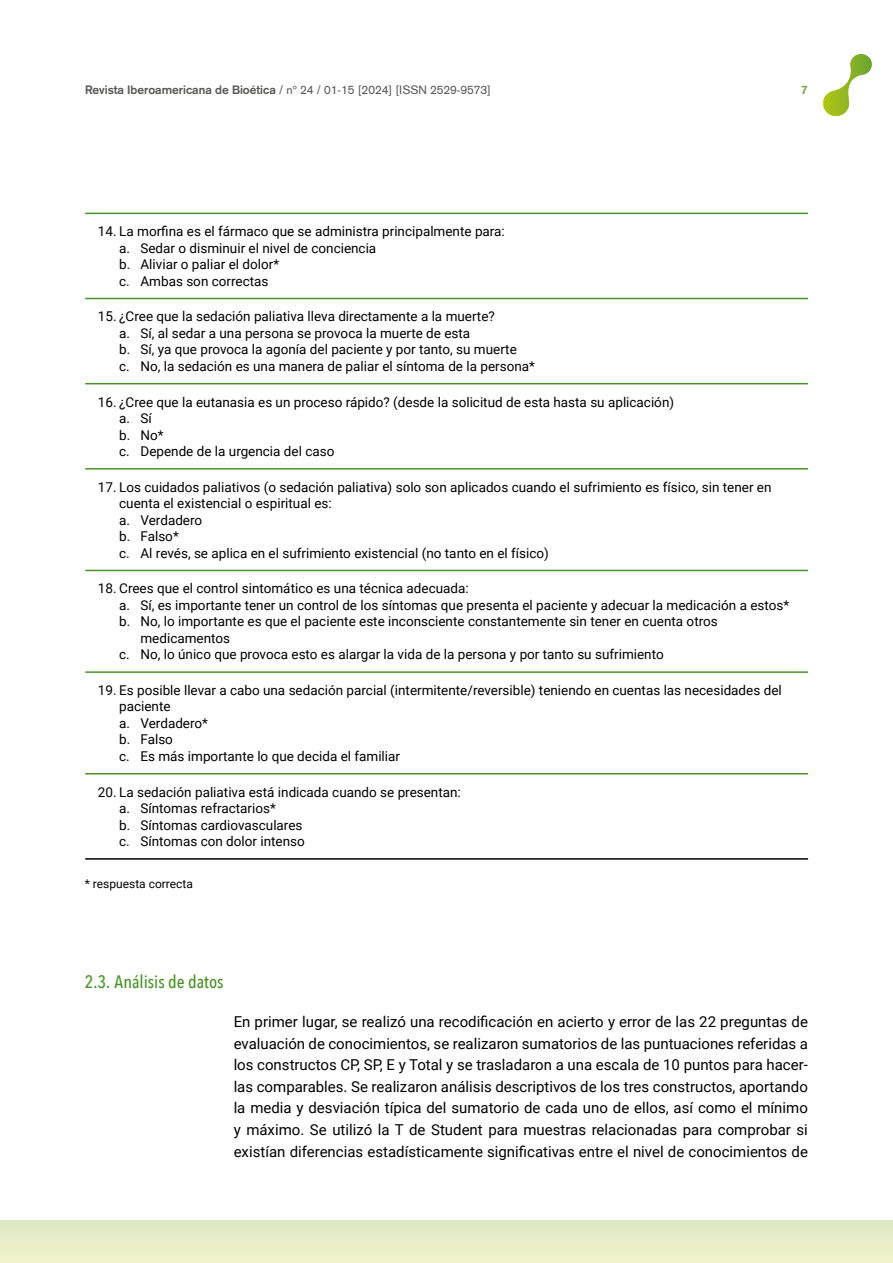
<style>
.page{position:relative;width:893px;height:1263px;background:#fff}
.page>*{position:absolute;margin:0;border:0;box-sizing:border-box;transform-origin:0 0}
.t1{font:500 18px "Avenir Next Condensed";color:#4a9228}
.t2{font:15px/21.6px "Roboto";color:#000;text-align:justify}
.t3{font:13.5px/16.5px "Roboto";color:#000}
.t4{font:12px "Akzidenz Grotesk";color:#575756}
.t5{font:12px "Roboto";color:#000}
.t6{font:700 12px "Akzidenz Grotesk";color:#74a54c}
.s1{font-weight:700}
</style>
<div class="page">
<div style="left:0;top:1220px;width:893px;height:43px;background:#e7edc8"></div>
<svg style="left:823px;top:54px;width:49px;height:62px"></svg>
<hr style="left:85px;top:858px;width:723px;height:2px;background:#000">
<hr style="left:85px;top:213px;width:723px;height:1px;background:#4a9228">
<hr style="left:85px;top:298px;width:723px;height:1px;background:#4a9228">
<hr style="left:85px;top:383px;width:723px;height:1px;background:#4a9228">
<hr style="left:85px;top:468px;width:723px;height:2px;background:#4a9228">
<hr style="left:85px;top:570px;width:723px;height:1px;background:#4a9228">
<hr style="left:85px;top:671px;width:723px;height:2px;background:#4a9228">
<hr style="left:85px;top:773px;width:723px;height:1px;background:#4a9228">
<p class="t4" style="left:85px;top:83px;width:407px"><span class="s1">Revista Iberoamericana de Bioética</span> / nº 24 / 01-15 [2024] [ISSN 2529-9573]</p>
<p class="t6" style="left:801px;top:83px;width:8px">7</p>
<p class="t3" style="left:119px;top:223px;width:387px;text-indent:-21px">14. La morfina es el fármaco que se administra principalmente para: a. Sedar o disminuir el nivel de conciencia<br>b. Aliviar o paliar el dolor*<br>c. Ambas son correctas</p>
<p class="t3" style="left:119px;top:308px;width:417px;text-indent:-21px">15. ¿Cree que la sedación paliativa lleva directamente a la muerte?<br>a. Sí, al sedar a una persona se provoca la muerte de esta<br>b. Sí, ya que provoca la agonía del paciente y por tanto, su muerte<br>c. No, la sedación es una manera de paliar el síntoma de la persona*</p>
<p class="t3" style="left:119px;top:393px;width:556px;text-indent:-21px">16. ¿Cree que la eutanasia es un proceso rápido? (desde la solicitud de esta hasta su aplicación) a. Sí<br>b. No*<br>c. Depende de la urgencia del caso</p>
<p class="t3" style="left:119px;top:478px;width:654px;text-indent:-21px">17. Los cuidados paliativos (o sedación paliativa) solo son aplicados cuando el sufrimiento es físico, sin tener en cuenta el existencial o espiritual es:<br>a. Verdadero<br>b. Falso*<br>c. Al revés, se aplica en el sufrimiento existencial (no tanto en el físico)</p>
<p class="t3" style="left:98px;top:580px;width:372px">18. Crees que el control sintomático es una técnica adecuada:</p>
<p class="t3" style="left:119px;top:596px;width:671px">a. Sí, es importante tener un control de los síntomas que presenta el paciente y adecuar la medicación a estos*</p>
<p class="t3" style="left:119px;top:613px;width:600px">b. No, lo importante es que el paciente este inconsciente constantemente sin tener en cuenta otros</p>
<p class="t3" style="left:140px;top:629px;width:91px">medicamentos</p>
<p class="t3" style="left:119px;top:646px;width:546px">c. No, lo único que provoca esto es alargar la vida de la persona y por tanto su sufrimiento</p>
<p class="t3" style="left:119px;top:681px;width:664px;text-indent:-21px">19. Es posible llevar a cabo una sedación parcial (intermitente/reversible) teniendo en cuentas las necesidades del paciente<br>a. Verdadero*<br>b. Falso<br>c. Es más importante lo que decida el familiar</p>
<p class="t3" style="left:119px;top:783px;width:343px;text-indent:-21px">20. La sedación paliativa está indicada cuando se presentan: a. Síntomas refractarios*<br>b. Síntomas cardiovasculares<br>c. Síntomas con dolor intenso</p>
<p class="t5" style="left:85px;top:875px;width:110px">* respuesta correcta</p>
<h1 class="t1" style="left:85px;top:971px;width:140px">2.3. Análisis de datos</h1>
<p class="t2" style="left:234px;top:1010px;width:576px">En primer lugar, se realizó una recodificación en acierto y error de las 22 preguntas de evaluación de conocimientos, se realizaron sumatorios de las puntuaciones referidas a los constructos CP, SP, E y Total y se trasladaron a una escala de 10 puntos para hacer&shy;las comparables. Se realizaron análisis descriptivos de los tres constructos, aportando la media y desviación típica del sumatorio de cada uno de ellos, así como el mínimo y máximo. Se utilizó la T de Student para muestras relacionadas para comprobar si existían diferencias estadísticamente significativas entre el nivel de conocimientos de</p>
</div>
